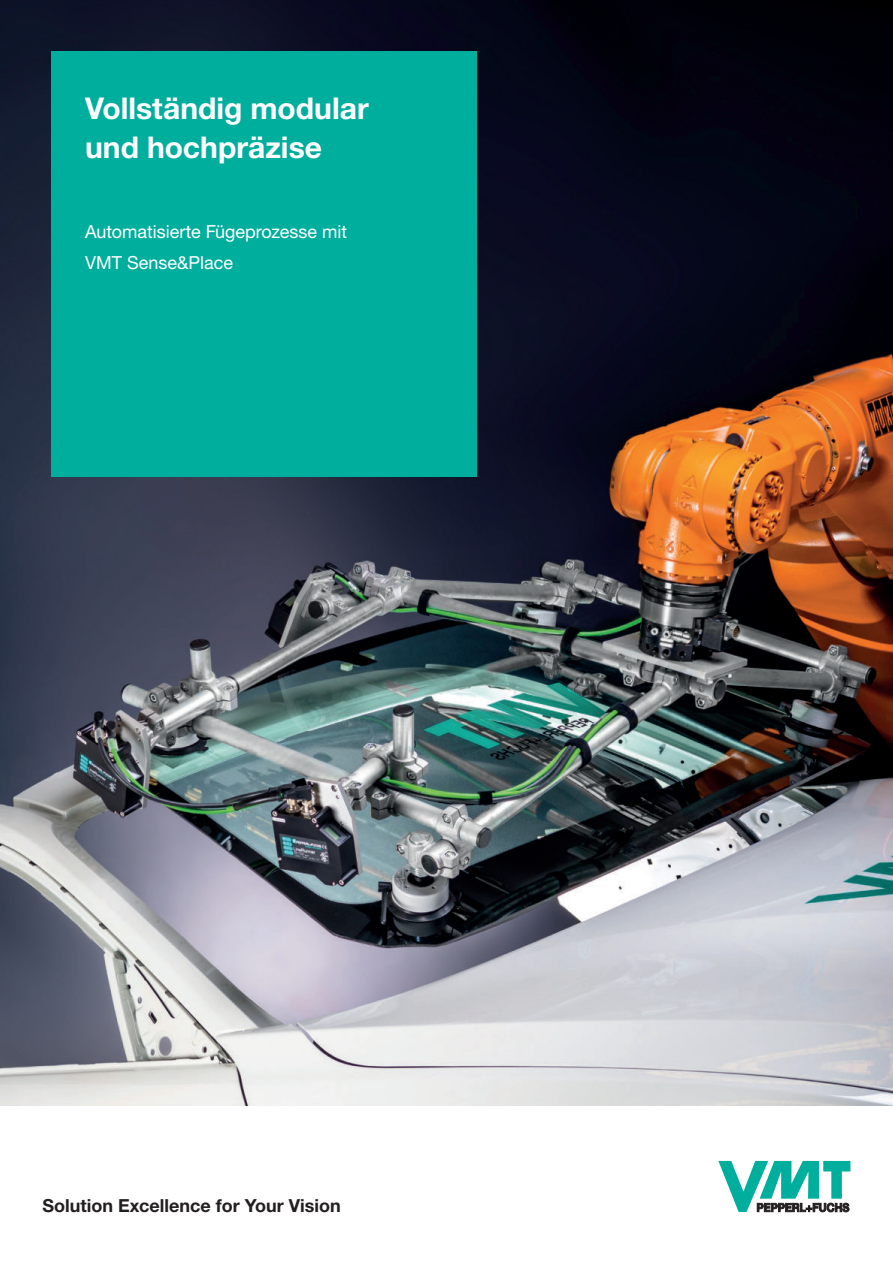
<style>
.page{position:relative;width:893px;height:1263px;background:#fff}
.page>*{position:absolute;margin:0;border:0;box-sizing:border-box;transform-origin:0 0}
.t1{font:700 30px/39.2px "Helvetica Neue LTW1 G";color:#fff}
.t2{font:18px/31px "Helvetica Neue LTW1 G";color:#fff}
.t3{font:700 18px "Helvetica Neue LTW1 G";color:#231f20}
</style>
<div class="page">
<svg style="left:718px;top:1161px;width:132px;height:51px"></svg>
<img style="left:0;top:0;width:893px;height:1106px">
<div style="left:51px;top:51px;width:425px;height:425px;background:#00ae9d"></div>
<p class="t1" style="left:85px;top:91px;width:285px">Vollständig modular und hochpräzise</p>
<p class="t1" style="left:85px;top:91px;width:257px">Facesequo dolore erumet eria sed</p>
<p class="t2" style="left:85px;top:218px;width:264px">Automatisierte Fügeprozesse mit<br>VMT Sense&amp;Place</p>
<p class="t3" style="left:43px;top:1195px;width:300px">Solution Excellence for Your Vision</p>
</div>
